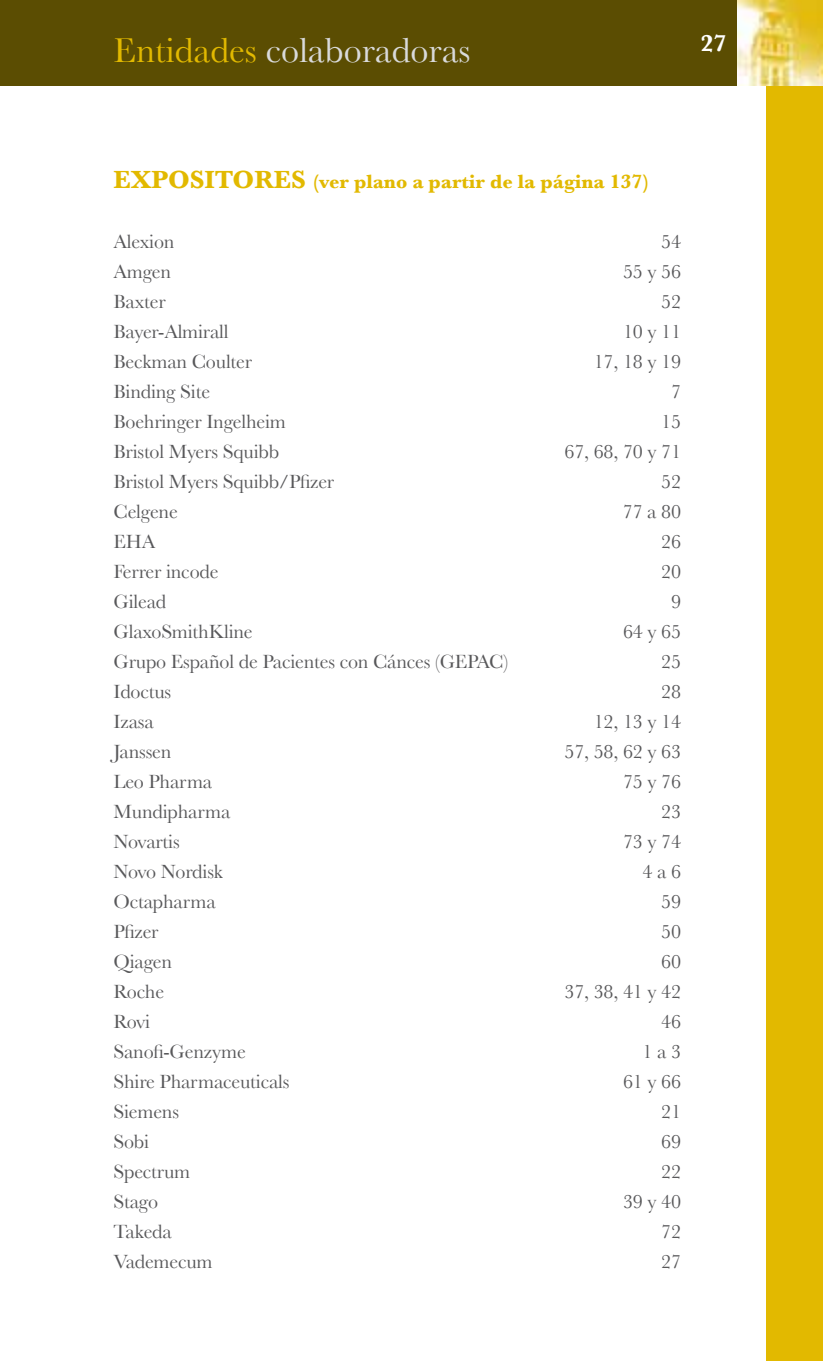
<style>
.page{position:relative;width:823px;height:1361px;background:#fff}
.page>*{position:absolute;margin:0;border:0;box-sizing:border-box;transform-origin:0 0}
.t1{font:36px "Baskerville";color:#d9dadb}
.t2{font:700 26px "Baskerville";color:#e2b900}
.t3{font:700 24px "Baskerville";color:#fff}
.t4{font:20px "Baskerville";letter-spacing:-.01em;color:#58585a}
.t5{font:700 20px "Baskerville";color:#e2b900}
.s1{color:#e2b900}
</style>
<div class="page">
<div style="left:765px;top:85px;width:57px;height:1276px;background:#e2b900"></div>
<div style="left:0;top:0;width:822px;height:85px;background:#5b4d02"></div>
<img style="left:737px;top:0;width:85px;height:85px">
<h1 class="t1" style="left:113px;top:29px;width:358px"><span class="s1">Entidades</span> colaboradoras</h1>
<p class="t3" style="left:700px;top:29px;width:28px">27</p>
<h2 class="t2" style="left:113px;top:164px;width:73px">EXPOSITORES</h2>
<p class="t5" style="left:312px;top:169px;width:338px">(ver plano a partir de la página 137)</p>
<p class="t4" style="left:113px;top:229px;width:62px">Alexion</p>
<p class="t4" style="left:660px;top:229px;width:21px">54</p>
<p class="t4" style="left:113px;top:259px;width:59px">Amgen</p>
<p class="t4" style="left:622px;top:259px;width:59px">55 y 56</p>
<p class="t4" style="left:113px;top:289px;width:54px">Baxter</p>
<p class="t4" style="left:660px;top:289px;width:21px">52</p>
<p class="t4" style="left:113px;top:319px;width:117px">Bayer-Almirall</p>
<p class="t4" style="left:622px;top:319px;width:59px">10 y 11</p>
<p class="t4" style="left:113px;top:349px;width:140px">Beckman Coulter</p>
<p class="t4" style="left:593px;top:349px;width:89px">17, 18 y 19</p>
<p class="t4" style="left:113px;top:379px;width:98px">Binding Site</p>
<p class="t4" style="left:670px;top:379px;width:11px">7</p>
<p class="t4" style="left:113px;top:409px;width:174px">Boehringer Ingelheim</p>
<p class="t4" style="left:660px;top:409px;width:21px">15</p>
<p class="t4" style="left:113px;top:439px;width:167px">Bristol Myers Squibb</p>
<p class="t4" style="left:564px;top:439px;width:118px">67, 68, 70 y 71</p>
<p class="t4" style="left:113px;top:469px;width:222px">Bristol Myers Squibb/Pfizer</p>
<p class="t4" style="left:660px;top:469px;width:21px">52</p>
<p class="t4" style="left:113px;top:499px;width:66px">Celgene</p>
<p class="t4" style="left:622px;top:499px;width:60px">77 a 80</p>
<p class="t4" style="left:113px;top:529px;width:43px">EHA</p>
<p class="t4" style="left:660px;top:529px;width:21px">26</p>
<p class="t4" style="left:113px;top:559px;width:106px">Ferrer incode</p>
<p class="t4" style="left:660px;top:559px;width:21px">20</p>
<p class="t4" style="left:113px;top:589px;width:54px">Gilead</p>
<p class="t4" style="left:670px;top:589px;width:11px">9</p>
<p class="t4" style="left:113px;top:619px;width:141px">GlaxoSmithKline</p>
<p class="t4" style="left:622px;top:619px;width:59px">64 y 65</p>
<p class="t4" style="left:113px;top:649px;width:396px">Grupo Español de Pacientes con Cánces (GEPAC)</p>
<p class="t4" style="left:660px;top:649px;width:21px">25</p>
<p class="t4" style="left:113px;top:679px;width:59px">Idoctus</p>
<p class="t4" style="left:660px;top:679px;width:21px">28</p>
<p class="t4" style="left:113px;top:709px;width:42px">Izasa</p>
<p class="t4" style="left:593px;top:709px;width:89px">12, 13 y 14</p>
<p class="t4" style="left:113px;top:739px;width:59px">Janssen</p>
<p class="t4" style="left:564px;top:739px;width:118px">57, 58, 62 y 63</p>
<p class="t4" style="left:113px;top:769px;width:100px">Leo Pharma</p>
<p class="t4" style="left:622px;top:769px;width:59px">75 y 76</p>
<p class="t4" style="left:113px;top:799px;width:118px">Mundipharma</p>
<p class="t4" style="left:660px;top:799px;width:21px">23</p>
<p class="t4" style="left:113px;top:829px;width:68px">Novartis</p>
<p class="t4" style="left:622px;top:829px;width:59px">73 y 74</p>
<p class="t4" style="left:113px;top:859px;width:111px">Novo Nordisk</p>
<p class="t4" style="left:642px;top:859px;width:40px">4 a 6</p>
<p class="t4" style="left:113px;top:889px;width:104px">Octapharma</p>
<p class="t4" style="left:660px;top:889px;width:21px">59</p>
<p class="t4" style="left:113px;top:919px;width:47px">Pfizer</p>
<p class="t4" style="left:660px;top:919px;width:21px">50</p>
<p class="t4" style="left:113px;top:949px;width:60px">Qiagen</p>
<p class="t4" style="left:660px;top:949px;width:21px">60</p>
<p class="t4" style="left:113px;top:979px;width:52px">Roche</p>
<p class="t4" style="left:564px;top:979px;width:118px">37, 38, 41 y 42</p>
<p class="t4" style="left:113px;top:1009px;width:38px">Rovi</p>
<p class="t4" style="left:660px;top:1009px;width:21px">46</p>
<p class="t4" style="left:113px;top:1039px;width:134px">Sanofi-Genzyme</p>
<p class="t4" style="left:642px;top:1039px;width:40px">1 a 3</p>
<p class="t4" style="left:113px;top:1069px;width:177px">Shire Pharmaceuticals</p>
<p class="t4" style="left:622px;top:1069px;width:59px">61 y 66</p>
<p class="t4" style="left:113px;top:1099px;width:67px">Siemens</p>
<p class="t4" style="left:660px;top:1099px;width:21px">21</p>
<p class="t4" style="left:113px;top:1129px;width:37px">Sobi</p>
<p class="t4" style="left:660px;top:1129px;width:21px">69</p>
<p class="t4" style="left:113px;top:1159px;width:78px">Spectrum</p>
<p class="t4" style="left:660px;top:1159px;width:21px">22</p>
<p class="t4" style="left:113px;top:1189px;width:46px">Stago</p>
<p class="t4" style="left:622px;top:1189px;width:59px">39 y 40</p>
<p class="t4" style="left:113px;top:1219px;width:60px">Takeda</p>
<p class="t4" style="left:660px;top:1219px;width:21px">72</p>
<p class="t4" style="left:113px;top:1249px;width:101px">Vademecum</p>
<p class="t4" style="left:660px;top:1249px;width:21px">27</p>
</div>
